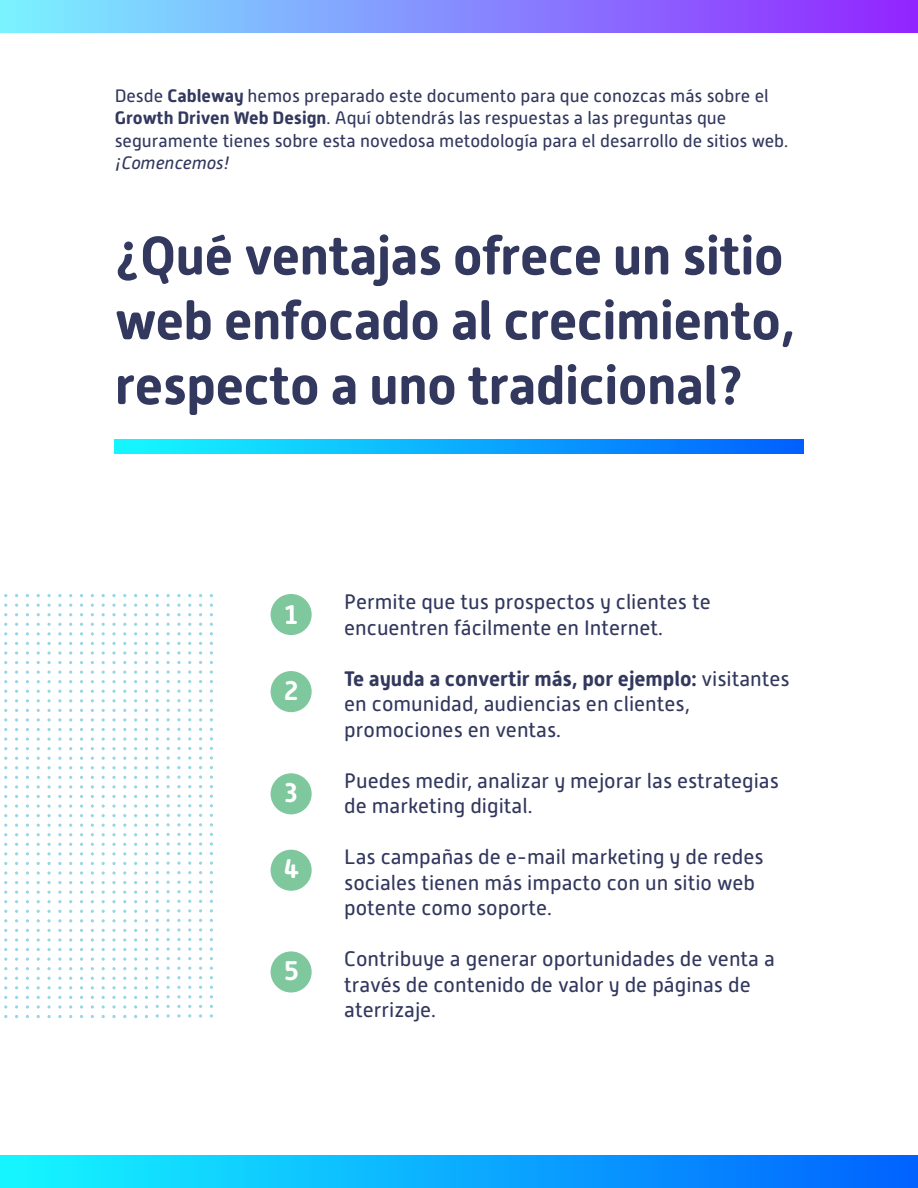
<style>
.page{position:relative;width:918px;height:1188px;background:#fff}
.page>*{position:absolute;margin:0;border:0;box-sizing:border-box;transform-origin:0 0}
.t1{font:700 54px/64.8px "Alwyn New Rounded";letter-spacing:-.01em;color:#32385e}
.t2{font:700 27px "Alwyn New Rounded";color:#fff}
.t3{font:21px/25.5px "Alwyn New Rounded";color:#32385e}
.t4{font:18px/22.5px "Alwyn New Rounded";color:#32385e}
.t5{font:italic 18px "Alwyn New Rounded";color:#32385e}
.s1{font-weight:700}
</style>
<div class="page">
<div style="left:0;top:0;width:918px;height:32px;background:linear-gradient(to right,#7af3ff,#9224ff)"></div>
<div style="left:0;top:1156px;width:918px;height:32px;background:linear-gradient(to right,#16f8ff,#0162ff)"></div>
<svg style="left:115px;top:440px;width:688px;height:13px;background:#0bacff"></svg>
<div style="left:271px;top:594px;width:41px;height:41px;background:#7fc79d;border-radius:50%"></div>
<svg style="left:285px;top:605px;width:12px;height:19px"></svg>
<div style="left:271px;top:671px;width:41px;height:41px;background:#7fc79d;border-radius:50%"></div>
<div style="left:271px;top:773px;width:41px;height:41px;background:#7fc79d;border-radius:50%"></div>
<div style="left:271px;top:850px;width:41px;height:41px;background:#7fc79d;border-radius:50%"></div>
<div style="left:271px;top:951px;width:41px;height:41px;background:#7fc79d;border-radius:50%"></div>
<svg style="left:15px;top:651px;width:3px;height:4px"></svg>
<svg style="left:15px;top:718px;width:3px;height:4px"></svg>
<svg style="left:15px;top:737px;width:3px;height:4px"></svg>
<svg style="left:15px;top:785px;width:3px;height:4px"></svg>
<svg style="left:15px;top:804px;width:3px;height:4px"></svg>
<svg style="left:15px;top:871px;width:3px;height:4px"></svg>
<svg style="left:15px;top:938px;width:3px;height:4px"></svg>
<svg style="left:15px;top:1005px;width:3px;height:4px"></svg>
<svg style="left:112px;top:623px;width:4px;height:3px"></svg>
<svg style="left:112px;top:642px;width:4px;height:3px"></svg>
<svg style="left:112px;top:651px;width:4px;height:4px"></svg>
<svg style="left:112px;top:661px;width:4px;height:3px"></svg>
<svg style="left:112px;top:680px;width:4px;height:3px"></svg>
<svg style="left:112px;top:709px;width:4px;height:3px"></svg>
<svg style="left:112px;top:718px;width:4px;height:4px"></svg>
<svg style="left:112px;top:728px;width:4px;height:3px"></svg>
<svg style="left:112px;top:737px;width:4px;height:4px"></svg>
<svg style="left:112px;top:747px;width:4px;height:3px"></svg>
<svg style="left:112px;top:776px;width:4px;height:3px"></svg>
<svg style="left:112px;top:785px;width:4px;height:4px"></svg>
<svg style="left:112px;top:795px;width:4px;height:3px"></svg>
<svg style="left:112px;top:804px;width:4px;height:4px"></svg>
<svg style="left:112px;top:814px;width:4px;height:3px"></svg>
<svg style="left:112px;top:843px;width:4px;height:3px"></svg>
<svg style="left:112px;top:862px;width:4px;height:3px"></svg>
<svg style="left:112px;top:871px;width:4px;height:4px"></svg>
<svg style="left:112px;top:881px;width:4px;height:3px"></svg>
<svg style="left:112px;top:910px;width:4px;height:3px"></svg>
<svg style="left:112px;top:929px;width:4px;height:3px"></svg>
<svg style="left:112px;top:938px;width:4px;height:4px"></svg>
<svg style="left:112px;top:948px;width:4px;height:3px"></svg>
<svg style="left:112px;top:967px;width:4px;height:3px"></svg>
<svg style="left:112px;top:996px;width:4px;height:3px"></svg>
<svg style="left:112px;top:1005px;width:4px;height:4px"></svg>
<svg style="left:112px;top:594px;width:4px;height:3px"></svg>
<svg style="left:112px;top:1015px;width:4px;height:3px"></svg>
<svg style="left:80px;top:651px;width:3px;height:4px"></svg>
<svg style="left:80px;top:718px;width:3px;height:4px"></svg>
<svg style="left:80px;top:737px;width:3px;height:4px"></svg>
<svg style="left:80px;top:785px;width:3px;height:4px"></svg>
<svg style="left:80px;top:804px;width:3px;height:4px"></svg>
<svg style="left:80px;top:871px;width:3px;height:4px"></svg>
<svg style="left:80px;top:938px;width:3px;height:4px"></svg>
<svg style="left:80px;top:1005px;width:3px;height:4px"></svg>
<svg style="left:134px;top:651px;width:3px;height:4px"></svg>
<svg style="left:134px;top:718px;width:3px;height:4px"></svg>
<svg style="left:134px;top:785px;width:3px;height:4px"></svg>
<svg style="left:134px;top:804px;width:3px;height:4px"></svg>
<svg style="left:134px;top:871px;width:3px;height:4px"></svg>
<svg style="left:134px;top:938px;width:3px;height:4px"></svg>
<svg style="left:134px;top:1005px;width:3px;height:4px"></svg>
<svg style="left:26px;top:651px;width:3px;height:4px"></svg>
<svg style="left:26px;top:718px;width:3px;height:4px"></svg>
<svg style="left:26px;top:737px;width:3px;height:4px"></svg>
<svg style="left:26px;top:785px;width:3px;height:4px"></svg>
<svg style="left:26px;top:804px;width:3px;height:4px"></svg>
<svg style="left:26px;top:871px;width:3px;height:4px"></svg>
<svg style="left:26px;top:938px;width:3px;height:4px"></svg>
<svg style="left:26px;top:1005px;width:3px;height:4px"></svg>
<svg style="left:69px;top:651px;width:3px;height:4px"></svg>
<svg style="left:177px;top:642px;width:4px;height:3px"></svg>
<svg style="left:177px;top:651px;width:4px;height:4px"></svg>
<svg style="left:177px;top:661px;width:4px;height:3px"></svg>
<svg style="left:177px;top:670px;width:4px;height:4px"></svg>
<svg style="left:177px;top:680px;width:4px;height:3px"></svg>
<svg style="left:177px;top:737px;width:4px;height:4px"></svg>
<svg style="left:177px;top:747px;width:4px;height:3px"></svg>
<svg style="left:177px;top:756px;width:4px;height:4px"></svg>
<svg style="left:177px;top:766px;width:4px;height:3px"></svg>
<svg style="left:177px;top:833px;width:4px;height:3px"></svg>
<svg style="left:177px;top:842px;width:4px;height:4px"></svg>
<svg style="left:177px;top:852px;width:4px;height:3px"></svg>
<svg style="left:177px;top:861px;width:4px;height:4px"></svg>
<svg style="left:177px;top:871px;width:4px;height:3px"></svg>
<svg style="left:177px;top:919px;width:4px;height:3px"></svg>
<svg style="left:177px;top:928px;width:4px;height:4px"></svg>
<svg style="left:177px;top:938px;width:4px;height:3px"></svg>
<svg style="left:177px;top:947px;width:4px;height:4px"></svg>
<svg style="left:177px;top:957px;width:4px;height:3px"></svg>
<svg style="left:177px;top:1005px;width:4px;height:3px"></svg>
<svg style="left:177px;top:594px;width:4px;height:3px"></svg>
<svg style="left:177px;top:1014px;width:4px;height:4px"></svg>
<svg style="left:47px;top:642px;width:4px;height:3px"></svg>
<svg style="left:47px;top:651px;width:4px;height:4px"></svg>
<svg style="left:47px;top:661px;width:4px;height:3px"></svg>
<svg style="left:47px;top:709px;width:4px;height:3px"></svg>
<svg style="left:47px;top:718px;width:4px;height:4px"></svg>
<svg style="left:47px;top:728px;width:4px;height:3px"></svg>
<svg style="left:47px;top:737px;width:4px;height:4px"></svg>
<svg style="left:47px;top:776px;width:4px;height:3px"></svg>
<svg style="left:47px;top:785px;width:4px;height:4px"></svg>
<svg style="left:47px;top:795px;width:4px;height:3px"></svg>
<svg style="left:47px;top:804px;width:4px;height:4px"></svg>
<svg style="left:47px;top:814px;width:4px;height:3px"></svg>
<svg style="left:47px;top:862px;width:4px;height:3px"></svg>
<svg style="left:47px;top:871px;width:4px;height:4px"></svg>
<svg style="left:47px;top:881px;width:4px;height:3px"></svg>
<svg style="left:47px;top:929px;width:4px;height:3px"></svg>
<svg style="left:47px;top:938px;width:4px;height:4px"></svg>
<svg style="left:47px;top:948px;width:4px;height:3px"></svg>
<svg style="left:47px;top:996px;width:4px;height:3px"></svg>
<svg style="left:47px;top:1005px;width:4px;height:4px"></svg>
<svg style="left:47px;top:594px;width:4px;height:3px"></svg>
<svg style="left:47px;top:1015px;width:4px;height:3px"></svg>
<svg style="left:156px;top:1014px;width:3px;height:4px"></svg>
<svg style="left:91px;top:651px;width:3px;height:4px"></svg>
<svg style="left:91px;top:718px;width:3px;height:4px"></svg>
<svg style="left:91px;top:804px;width:3px;height:4px"></svg>
<svg style="left:91px;top:871px;width:3px;height:4px"></svg>
<svg style="left:91px;top:938px;width:3px;height:4px"></svg>
<svg style="left:91px;top:1005px;width:3px;height:4px"></svg>
<svg style="left:145px;top:651px;width:3px;height:4px"></svg>
<svg style="left:145px;top:718px;width:3px;height:4px"></svg>
<svg style="left:145px;top:737px;width:3px;height:4px"></svg>
<svg style="left:145px;top:785px;width:3px;height:4px"></svg>
<svg style="left:145px;top:804px;width:3px;height:4px"></svg>
<svg style="left:145px;top:871px;width:3px;height:4px"></svg>
<svg style="left:145px;top:938px;width:3px;height:4px"></svg>
<svg style="left:145px;top:1005px;width:3px;height:4px"></svg>
<svg style="left:199px;top:651px;width:3px;height:4px"></svg>
<svg style="left:199px;top:670px;width:3px;height:4px"></svg>
<svg style="left:199px;top:737px;width:3px;height:4px"></svg>
<svg style="left:199px;top:756px;width:3px;height:4px"></svg>
<svg style="left:199px;top:842px;width:3px;height:4px"></svg>
<svg style="left:199px;top:861px;width:3px;height:4px"></svg>
<svg style="left:199px;top:928px;width:3px;height:4px"></svg>
<svg style="left:199px;top:947px;width:3px;height:4px"></svg>
<svg style="left:199px;top:1014px;width:3px;height:4px"></svg>
<svg style="left:210px;top:651px;width:3px;height:4px"></svg>
<svg style="left:210px;top:670px;width:3px;height:4px"></svg>
<svg style="left:210px;top:737px;width:3px;height:4px"></svg>
<svg style="left:210px;top:756px;width:3px;height:4px"></svg>
<svg style="left:210px;top:842px;width:3px;height:4px"></svg>
<svg style="left:210px;top:861px;width:3px;height:4px"></svg>
<svg style="left:210px;top:928px;width:3px;height:4px"></svg>
<svg style="left:210px;top:947px;width:3px;height:4px"></svg>
<svg style="left:210px;top:1014px;width:3px;height:4px"></svg>
<p class="t4" style="left:115px;top:84px;width:675px">Desde <span class="s1">Cableway</span> hemos preparado este documento para que conozcas más sobre el<br><span class="s1">Growth Driven Web Design</span>. Aquí obtendrás las respuestas a las preguntas que seguramente tienes sobre esta novedosa metodología para el desarrollo de sitios web.</p>
<p class="t5" style="left:115px;top:153px;width:117px">¡Comencemos!</p>
<h1 class="t1" style="left:115px;top:224px;width:682px">¿Qué ventajas ofrece un sitio web enfocado al crecimiento, respecto a uno tradicional?</h1>
<p class="t2" style="left:284px;top:675px;width:16px">2</p>
<p class="t2" style="left:285px;top:777px;width:14px">3</p>
<p class="t2" style="left:284px;top:853px;width:17px">4</p>
<p class="t2" style="left:284px;top:955px;width:16px">5</p>
<p class="t3" style="left:344px;top:589px;width:368px">Permite que tus prospectos y clientes te encuentren fácilmente en Internet.</p>
<p class="t3" style="left:344px;top:666px;width:447px"><span class="s1">Te ayuda a convertir más, por ejemplo:</span> visitantes en comunidad, audiencias en clientes, promociones en ventas.</p>
<p class="t3" style="left:344px;top:768px;width:436px">Puedes medir, analizar y mejorar las estrategias de marketing digital.</p>
<p class="t3" style="left:344px;top:844px;width:421px">Las campañas de e-mail marketing y de redes sociales tienen más impacto con un sitio web potente como soporte.</p>
<p class="t3" style="left:344px;top:946px;width:432px">Contribuye a generar oportunidades de venta a través de contenido de valor y de páginas de aterrizaje.</p>
</div>
